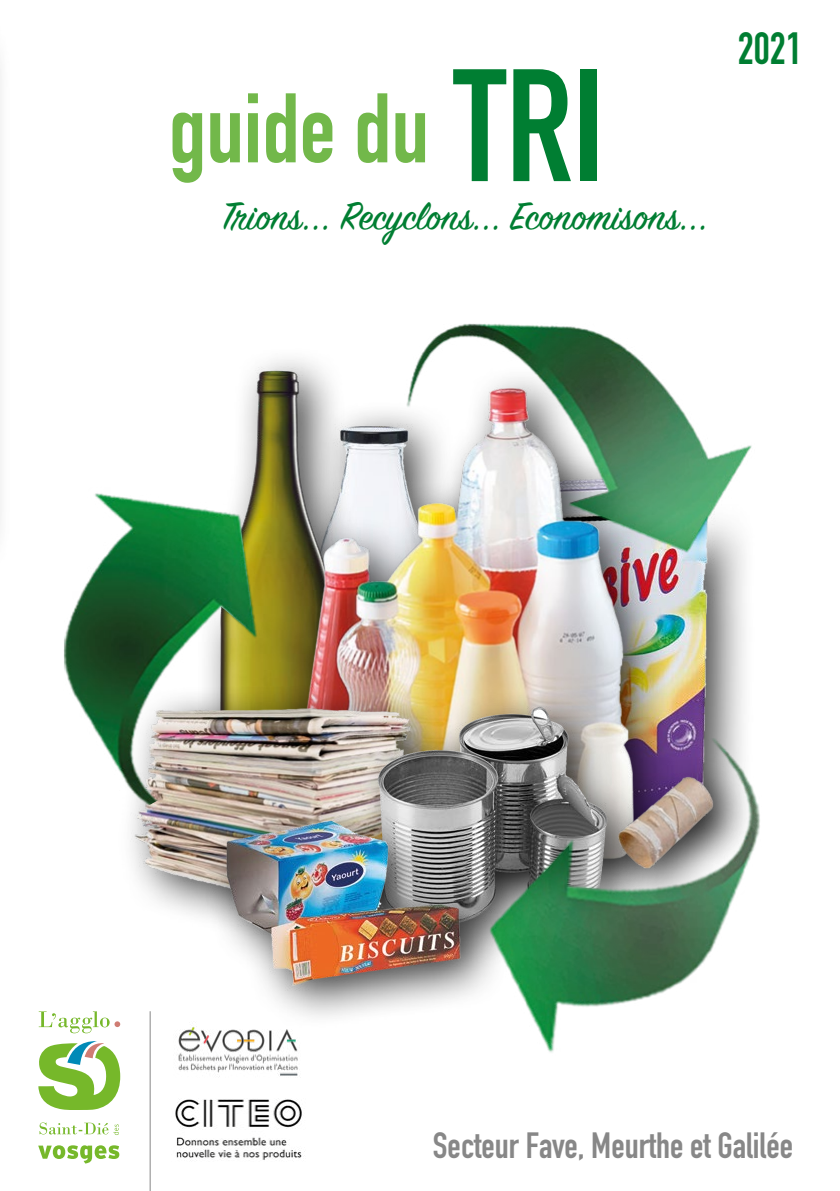
<style>
.page{position:relative;width:840px;height:1191px;background:#fff}
.page>*{position:absolute;margin:0;border:0;box-sizing:border-box;transform-origin:0 0}
.t1{font:700 157px "DIN Condensed";color:#007e32}
.t2{font:700 97px "DIN Condensed";color:#72b84a}
.t3{font:700 44.4px "DIN Condensed";color:#007e32}
.t4{font:43.4px "Sign Painter House Script";color:#007e32}
.t5{font:700 36px "DIN Condensed";color:#878787}
</style>
<div class="page">
<img style="left:682px;top:591px;width:63px;height:147px">
<img style="left:244px;top:361px;width:31px;height:63px">
<img style="left:340px;top:591px;width:337px;height:147px">
<div style="left:116px;top:683px;width:342px;height:268px;background:#fff"></div>
<img style="left:141px;top:684px;width:213px;height:232px">
<div style="left:354px;top:683px;width:300px;height:290px;background:#000;opacity:.75"></div>
<img style="left:361px;top:684px;width:268px;height:112px">
<div style="left:201px;top:796px;width:306px;height:234px;background:#000;opacity:.75"></div>
<img style="left:207px;top:801px;width:212px;height:191px">
<img style="left:275px;top:323px;width:477px;height:268px">
<img style="left:419px;top:738px;width:341px;height:315px">
<img style="left:64px;top:424px;width:276px;height:458px">
<hr style="left:149px;top:1011px;width:1px;height:180px;background:#878787">
<img style="left:175px;top:1099px;width:130px;height:61px">
<img style="left:178px;top:1022px;width:124px;height:55px">
<svg style="left:38px;top:1011px;width:82px;height:152px"></svg>
<p class="t1" style="left:453px;top:20px;width:153px">TRI</p>
<p class="t4" style="left:222px;top:189px;width:487px">Trions... Recyclons... Economisons...</p>
<p class="t2" style="left:168px;top:63px;width:262px">guide du</p>
<p class="t3" style="left:737px;top:18px;width:66px">2021</p>
<p class="t5" style="left:432px;top:1121px;width:361px">Secteur Fave, Meurthe et Galilée</p>
</div>
